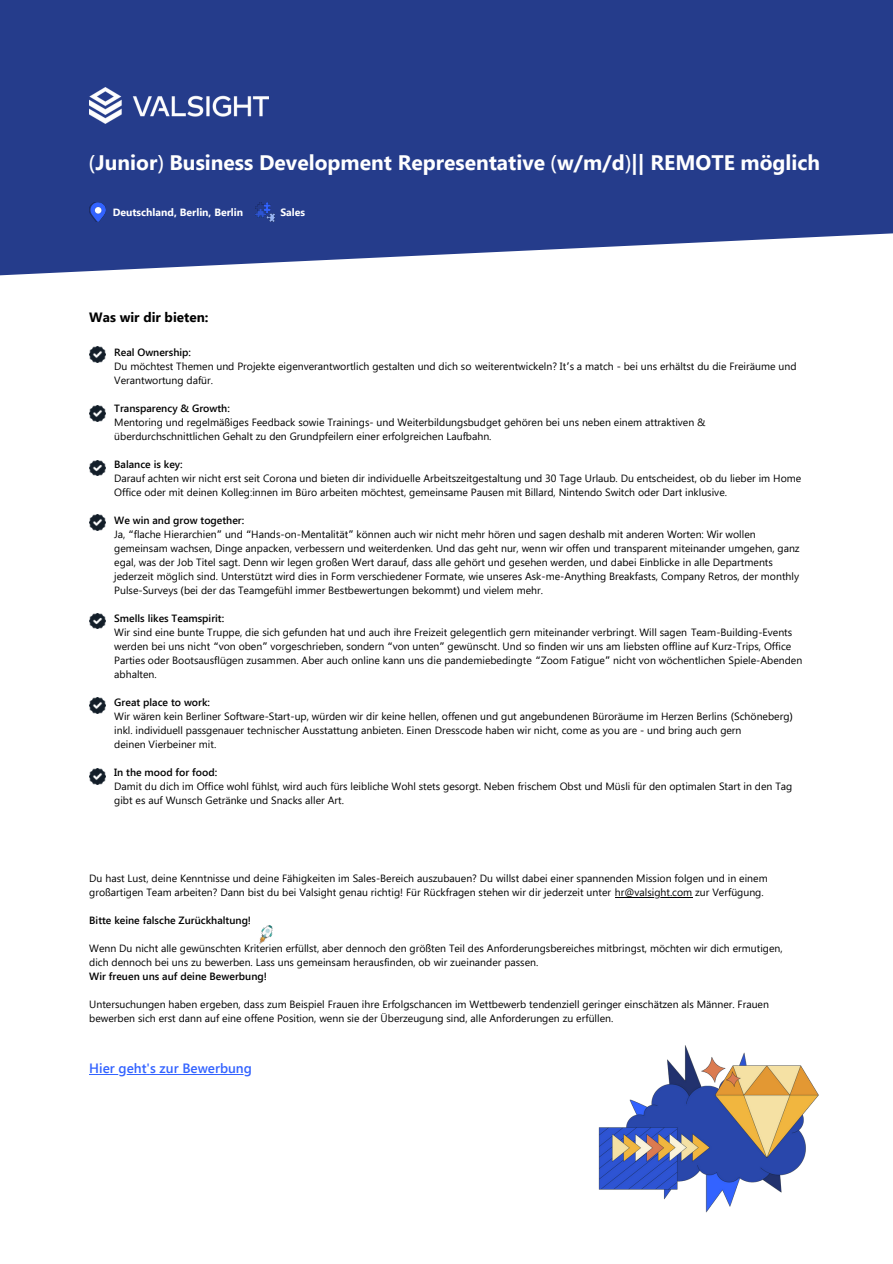
<style>
.page{position:relative;width:893px;height:1264px;background:#fff}
.page>*{position:absolute;margin:0;border:0;box-sizing:border-box;transform-origin:0 0}
.t1{font:700 21px "Segoe UI";color:#fff}
.t2{font:600 13.5px "Segoe UI";color:#3363ff}
.t3{font:700 13.5px "Segoe UI";color:#000}
.t4{font:10.5px/14px "Segoe UI";color:#000}
.t5{font:600 10.5px "Segoe UI";color:#000}
.t6{font:700 10.5px "Segoe UI";color:#fff}
.s1{font-family:"Noto Sans";font-weight:400}
.s2{font-weight:600}
.s3{font-family:"Noto Sans Gurmukhi"}
.s4{font-family:"Noto Sans"}
</style>
<div class="page">
<hr style="left:614px;top:897px;width:78px;height:1px;background:#000">
<hr style="left:89px;top:1073px;width:163px;height:1px;background:#3363ff">
<img style="left:259px;top:925px;width:14px;height:19px">
<img style="left:598px;top:1045px;width:221px;height:168px">
<img style="left:89px;top:346px;width:16px;height:16px">
<img style="left:89px;top:405px;width:16px;height:16px">
<img style="left:89px;top:460px;width:16px;height:16px">
<img style="left:89px;top:514px;width:16px;height:16px">
<img style="left:89px;top:613px;width:16px;height:15px">
<img style="left:89px;top:697px;width:16px;height:16px">
<img style="left:89px;top:768px;width:16px;height:16px">
<svg style="left:0;top:0;width:892px;height:276px;background:#364b94"></svg>
<img style="left:89px;top:87px;width:179px;height:36px">
<img style="left:90px;top:203px;width:15px;height:19px">
<img style="left:255px;top:203px;width:19px;height:19px">
<h1 class="t1" style="left:89px;top:147px;width:732px"><span class="s1">(</span>Junior<span class="s1">)</span> Business Development Representative <span class="s1">(</span>w/m/d<span class="s1">)</span>|| REMOTE möglich</h1>
<p class="t6" style="left:113px;top:204px;width:132px">Deutschland, Berlin, Berlin</p>
<p class="t6" style="left:280px;top:204px;width:26px">Sales</p>
<p class="t3" style="left:89px;top:307px;width:121px">Was wir dir bieten:</p>
<p class="t4" style="left:114px;top:345px;width:683px"><span class="s2">Real Ownership:<br></span>Du möchtest Themen und Projekte eigenverantwortlich gestalten und dich so weiterentwickeln? It<span class="s3">’</span>s a match - bei uns erhältst du die Freiräume und<br>Verantwortung dafür.</p>
<p class="t5" style="left:114px;top:401px;width:117px">Transparency &amp; Growth:</p>
<p class="t4" style="left:114px;top:415px;width:593px">Mentoring und regelmäßiges Feedback sowie Trainings- und Weiterbildungsbudget gehören bei uns neben einem attraktiven &amp; überdurchschnittlichen Gehalt zu den Grundpfeilern einer erfolgreichen Laufbahn.</p>
<p class="t5" style="left:114px;top:457px;width:70px">Balance is key:</p>
<p class="t4" style="left:114px;top:470px;width:688px">Darauf achten wir nicht erst seit Corona und bieten dir individuelle Arbeitszeitgestaltung und 30 Tage Urlaub. Du entscheidest, ob du lieber im Home<br>Office oder mit deinen Kolleg:innen im Büro arbeiten möchtest, gemeinsame Pausen mit Billard, Nintendo Switch oder Dart inklusive.</p>
<p class="t4" style="left:114px;top:512px;width:687px"><span class="s2">We win and grow together:<br></span>Ja, <span class="s3">“</span>flache Hierarchien<span class="s3">”</span> und <span class="s3">“</span>Hands-on-Mentalität<span class="s3">”</span> können auch wir nicht mehr hören und sagen deshalb mit anderen Worten: Wir wollen gemeinsam wachsen, Dinge anpacken, verbessern und weiterdenken. Und das geht nur, wenn wir offen und transparent miteinander umgehen, ganz egal, was der Job Titel sagt. Denn wir legen großen Wert darauf, dass alle gehört und gesehen werden, und dabei Einblicke in alle Departments jederzeit möglich sind. Unterstützt wird dies in Form verschiedener Formate, wie unseres Ask-me-Anything Breakfasts, Company Retros, der monthly Pulse-Surveys <span class="s4">(</span>bei der das Teamgefühl immer Bestbewertungen bekommt<span class="s4">)</span> und vielem mehr.</p>
<p class="t5" style="left:114px;top:610px;width:111px">Smells likes Teamspirit:</p>
<p class="t4" style="left:114px;top:624px;width:689px">Wir sind eine bunte Truppe, die sich gefunden hat und auch ihre Freizeit gelegentlich gern miteinander verbringt. Will sagen Team-Building-Events werden bei uns nicht <span class="s3">“</span>von oben<span class="s3">”</span> vorgeschrieben, sondern <span class="s3">“</span>von unten<span class="s3">”</span> gewünscht. Und so finden wir uns am liebsten offline auf Kurz-Trips, Office Parties oder Bootsausflügen zusammen. Aber auch online kann uns die pandemiebedingte <span class="s3">“</span>Zoom Fatigue<span class="s3">”</span> nicht von wöchentlichen Spiele-Abenden abhalten.</p>
<p class="t4" style="left:114px;top:694px;width:680px"><span class="s2">Great place to work:<br></span>Wir wären kein Berliner Software-Start-up, würden wir dir keine hellen, offenen und gut angebundenen Büroräume im Herzen Berlins <span class="s4">(</span>Schöneberg<span class="s4">) </span>inkl. individuell passgenauer technischer Ausstattung anbieten. Einen Dresscode haben wir nicht, come as you are - und bring auch gern<br>deinen Vierbeiner mit.</p>
<p class="t5" style="left:114px;top:764px;width:104px">In the mood for food:</p>
<p class="t4" style="left:114px;top:778px;width:679px">Damit du dich im Office wohl fühlst, wird auch fürs leibliche Wohl stets gesorgt. Neben frischem Obst und Müsli für den optimalen Start in den Tag gibt es auf Wunsch Getränke und Snacks aller Art.</p>
<p class="t4" style="left:89px;top:870px;width:680px">Du hast Lust, deine Kenntnisse und deine Fähigkeiten im Sales-Bereich auszubauen? Du willst dabei einer spannenden Mission folgen und in einem großartigen Team arbeiten? Dann bist du bei Valsight genau richtig! Für Rückfragen stehen wir dir jederzeit unter hr@valsight.com zur Verfügung.</p>
<p class="t5" style="left:89px;top:912px;width:163px">Bitte keine falsche Zurückhaltung!</p>
<p class="t4" style="left:89px;top:940px;width:695px">Wenn Du nicht alle gewünschten Kriterien erfüllst, aber dennoch den größten Teil des Anforderungsbereiches mitbringst, möchten wir dich ermutigen, dich dennoch bei uns zu bewerben. Lass uns gemeinsam herausfinden, ob wir zueinander passen.</p>
<p class="t5" style="left:89px;top:968px;width:179px">Wir freuen uns auf deine Bewerbung!</p>
<p class="t4" style="left:89px;top:996px;width:681px">Untersuchungen haben ergeben, dass zum Beispiel Frauen ihre Erfolgschancen im Wettbewerb tendenziell geringer einschätzen als Männer. Frauen bewerben sich erst dann auf eine offene Position, wenn sie der Überzeugung sind, alle Anforderungen zu erfüllen.</p>
<p class="t2" style="left:89px;top:1058px;width:164px">Hier geht's zur Bewerbung</p>
</div>
